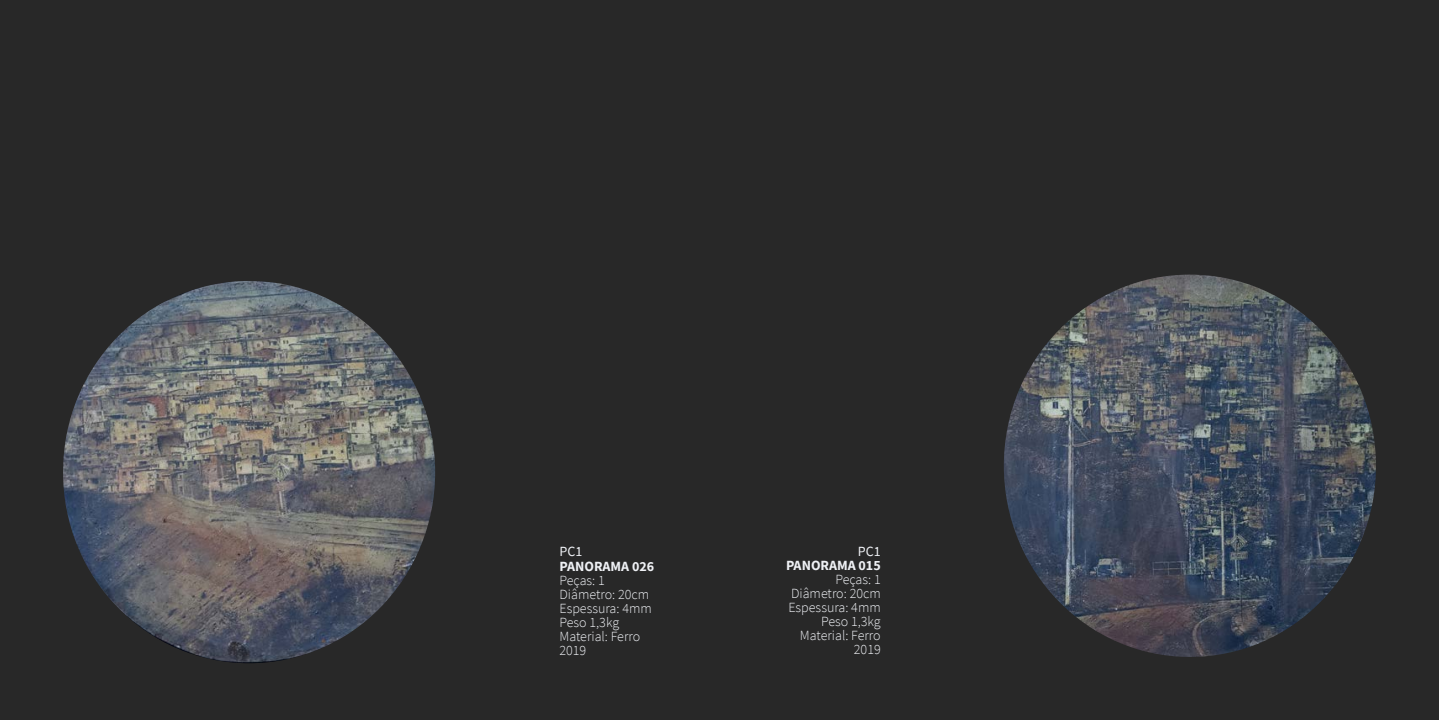
<style>
.page{position:relative;width:1439px;height:720px;background:#fff}
.page>*{position:absolute;margin:0;border:0;box-sizing:border-box;transform-origin:0 0}
.t1{font:300 14px/14px "Source Sans Pro";color:#eff1f5;text-align:right}
.t2{font:700 14px "Source Sans Pro";color:#eff1f5}
.t3{font:14px "Source Sans Pro";color:#eff1f5}
</style>
<div class="page">
<div style="left:0;top:0;width:724px;height:719px;background:#282828"></div>
<div style="left:722px;top:0;width:717px;height:719px;background:#282828"></div>
<img style="left:1004px;top:274px;width:372px;height:382px">
<img style="left:63px;top:281px;width:372px;height:382px">
<p class="t3" style="left:559px;top:542px;width:24px">PC1</p>
<p class="t2" style="left:559px;top:556px;width:96px">PANORAMA 026</p>
<p class="t1" style="left:559px;top:572px;width:94px;text-align:left">Peças: 1<br>Diâmetro: 20cm<br>Espessura: 4mm<br>Peso 1,3kg<br>Material: Ferro<br>2019</p>
<p class="t3" style="left:858px;top:542px;width:24px">PC1</p>
<p class="t2" style="left:786px;top:556px;width:96px">PANORAMA 015</p>
<p class="t1" style="left:788px;top:572px;width:94px">Peças: 1<br>Diâmetro: 20cm<br>Espessura: 4mm<br>Peso 1,3kg<br>Material: Ferro<br>2019</p>
</div>
